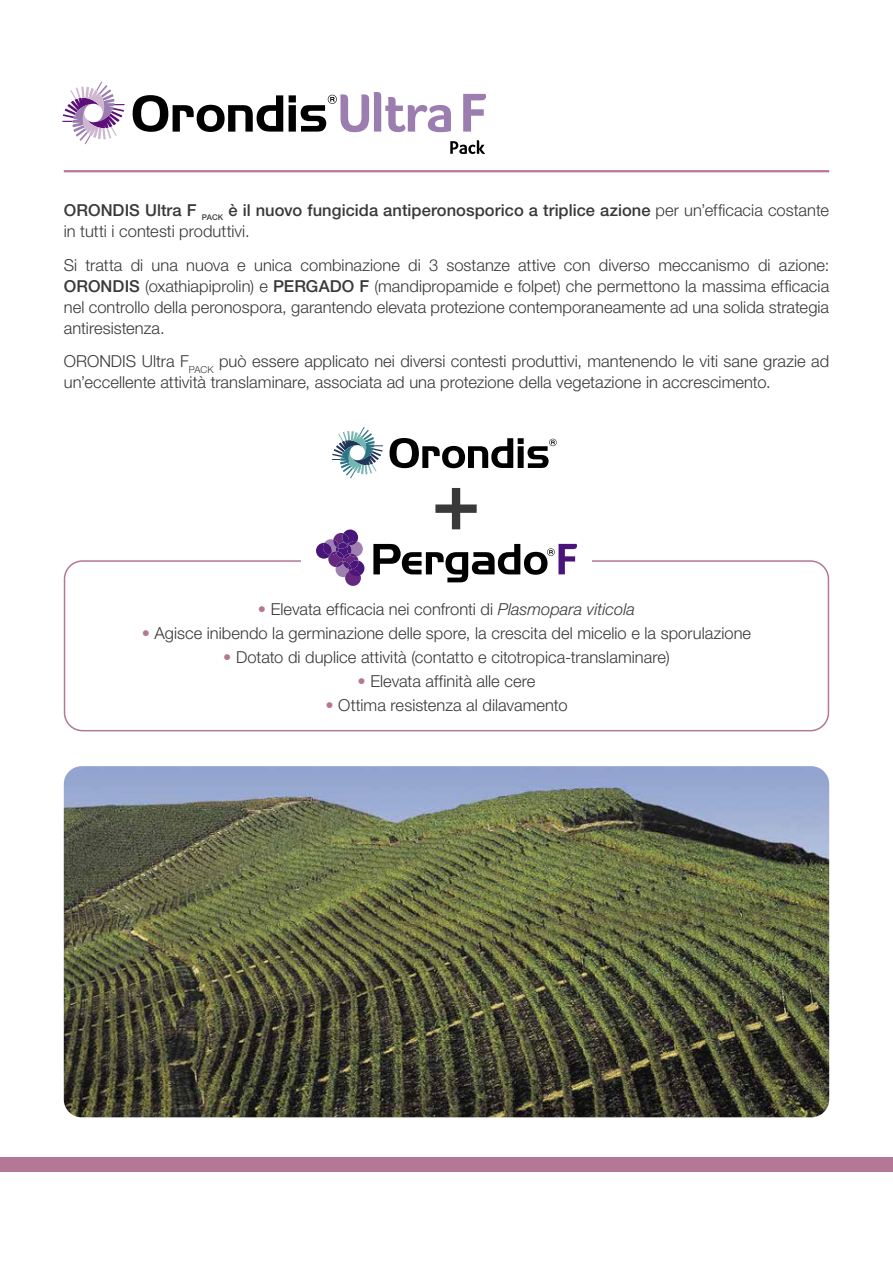
<style>
.page{position:relative;width:893px;height:1263px;background:#fff}
.page>*{position:absolute;margin:0;border:0;box-sizing:border-box;transform-origin:0 0}
.t1{font:500 81.75px "Helvetica Neue LT Std";color:#393939}
.t2{font:300 16.5px/21px "Helvetica Neue LT Std";color:#393939;text-align:justify}
.t3{font:500 16.5px/21px "Helvetica Neue LT Std";letter-spacing:.005em;color:#393939}
.s1{font-weight:300}
.s2{font-weight:500}
.s3{font-weight:400;color:#b47795}
.s4{font-style:italic}
</style>
<div class="page">
<hr style="left:64px;top:170px;width:765px;height:2px;background:#b47795">
<div style="left:0;top:1157px;width:893px;height:14px;background:#b47795"></div>
<img style="left:64px;top:766px;width:765px;height:351px">
<svg style="left:133px;top:95px;width:150px;height:37px"></svg>
<svg style="left:62px;top:82px;width:63px;height:62px"></svg>
<svg style="left:289px;top:92px;width:162px;height:40px"></svg>
<svg style="left:450px;top:140px;width:35px;height:14px"></svg>
<svg style="left:463px;top:94px;width:23px;height:38px"></svg>
<div style="left:64px;top:560px;width:765px;height:171px;border:2px solid #b47795;border-radius:18px"></div>
<div style="left:301px;top:514px;width:291px;height:83px;background:#fff"></div>
<div style="left:345px;top:570px;width:16px;height:16px;background:#66297f;border-radius:50%"></div>
<svg style="left:316px;top:529px;width:48px;height:48px"></svg>
<svg style="left:373px;top:544px;width:204px;height:38px"></svg>
<svg style="left:332px;top:427px;width:51px;height:51px"></svg>
<svg style="left:390px;top:438px;width:167px;height:30px"></svg>
<p class="t3" style="left:64px;top:199px;width:767px">ORONDIS Ultra F <sub>PACK</sub> è il nuovo fungicida antiperonosporico a triplice azione <span class="s1">per un’efficacia costante in tutti i contesti produttivi.</span></p>
<p class="t2" style="left:64px;top:254px;width:767px">Si tratta di una nuova e unica combinazione di 3 sostanze attive con diverso meccanismo di azione:<br><span class="s2">ORONDIS</span> (oxathiapiprolin) e <span class="s2">PERGADO F</span> (mandipropamide e folpet) che permettono la massima efficacia nel controllo della peronospora, garantendo elevata protezione contemporaneamente ad una solida strategia antiresistenza.</p>
<p class="t2" style="left:64px;top:351px;width:767px">ORONDIS Ultra F<sub>PACK</sub> può essere applicato nei diversi contesti produttivi, mantenendo le viti sane grazie ad un’eccellente attività translaminare, associata ad una protezione della vegetazione in accrescimento.</p>
<h1 class="t1" style="left:431px;top:451px;width:51px">+</h1>
<p class="t2" style="left:258px;top:598px;width:378px"><span class="s3">•</span> Elevata efficacia nei confronti di <span class="s4">Plasmopara viticola</span></p>
<p class="t2" style="left:142px;top:622px;width:611px"><span class="s3">•</span> Agisce inibendo la germinazione delle spore, la crescita del micelio e la sporulazione</p>
<p class="t2" style="left:223px;top:646px;width:448px"><span class="s3">•</span> Dotato di duplice attività (contatto e citotropica-translaminare)</p>
<p class="t2" style="left:358px;top:670px;width:179px"><span class="s3">•</span> Elevata affinità alle cere</p>
<p class="t2" style="left:325px;top:694px;width:244px"><span class="s3">•</span> Ottima resistenza al dilavamento</p>
</div>
